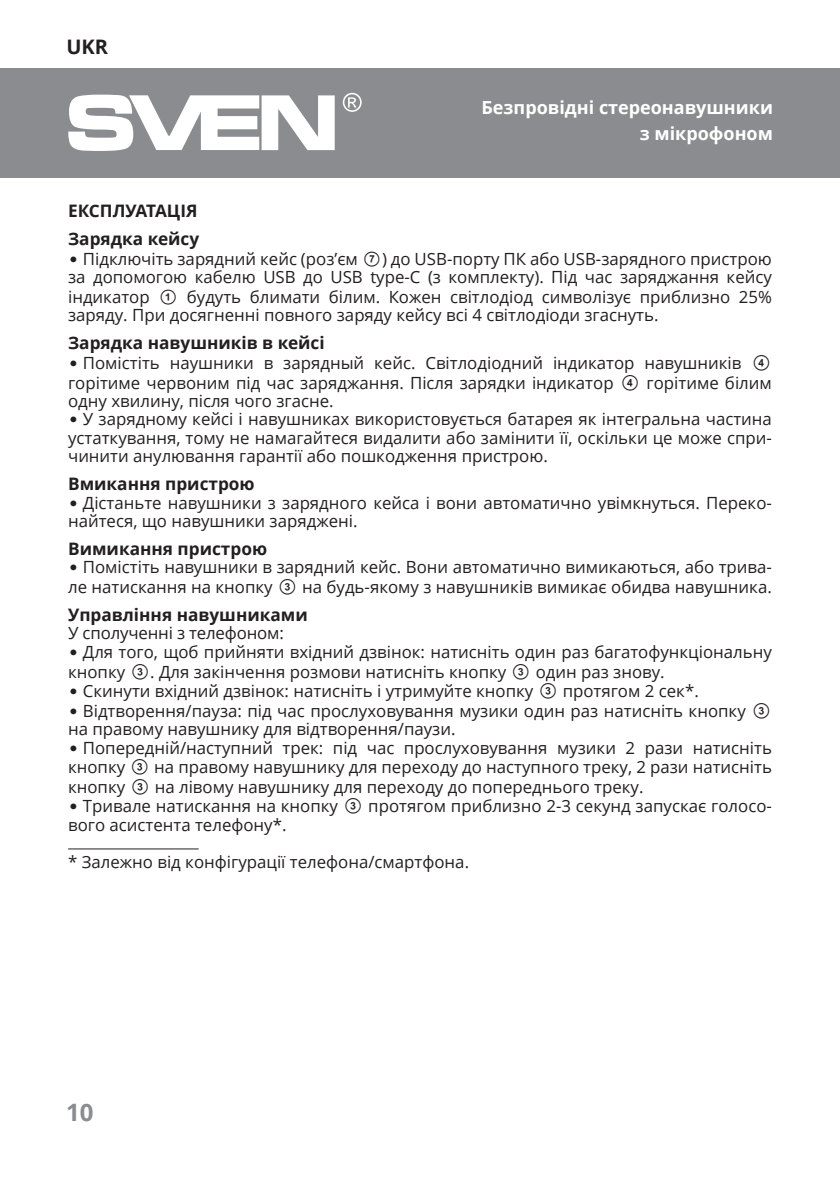
<style>
.page{position:relative;width:840px;height:1191px;background:#fff}
.page>*{position:absolute;margin:0;border:0;box-sizing:border-box;transform-origin:0 0}
.t1{font:700 24px "Open Sans";color:#8a8c8f}
.t2{font:700 20px "Open Sans";color:#231f20}
.t3{font:700 18px/26px "Open Sans";color:#fff;text-align:right}
.t4{font:700 17.2px/28px "Open Sans";color:#231f20}
.t5{font:16.8px/18.8px "Open Sans";color:#231f20}
.s1{font-family:"Pragmatica";font-weight:700;font-size:16px}
.s2{font-family:"SVEN"}
.s3{font-family:"SVEN";font-size:17.2px}
</style>
<div class="page">
<div style="left:0;top:68px;width:839px;height:109px;background:#8a8c8f"></div>
<svg style="left:68px;top:95px;width:266px;height:56px"></svg>
<svg style="left:342px;top:93px;width:19px;height:19px"></svg>
<hr style="left:68px;top:848px;width:130px;height:1px;background:#231f20">
<p class="t2" style="left:66px;top:32px;width:43px">UKR</p>
<p class="t3" style="left:481px;top:94px;width:293px">Безпровідні стереонавушники з мікрофоном</p>
<p class="t4" style="left:68px;top:197px;width:133px">ЕКСПЛУАТАЦІЯ<br>Зарядка кейсу</p>
<p class="t5" style="left:68px;top:249px;width:705px;text-align:justify"><span class="s1">•</span> Підключіть зарядний кейс (роз’єм <span class="s2">G</span>) до USB-порту ПК або USB-зарядного пристрою за допомогою кабелю USB до USB type-C (з комплекту). Під час заряджання кейсу індикатор <span class="s2">A</span> будуть блимати білим. Кожен світлодіод символізує приблизно 25% заряду. При досягненні повного заряду кейсу всі 4 світлодіоди згаснуть.</p>
<p class="t4" style="left:68px;top:329px;width:258px">Зарядка навушників в кейсі</p>
<p class="t5" style="left:68px;top:353px;width:705px;text-align:justify"><span class="s1">•</span> Помістіть наушники в зарядный кейс. Світлодіодний індикатор навушників <span class="s3">D </span>горітиме червоним під час заряджання. Після зарядки індикатор <span class="s3">D</span> горітиме білим одну хвилину, після чого згасне.</p>
<p class="t5" style="left:68px;top:410px;width:705px;text-align:justify"><span class="s1">•</span> У зарядному кейсі і навушниках використовується батарея як інтегральна частина устаткування, тому не намагайтеся видалити або замінити її, оскільки це може спри&shy;чинити анулювання гарантії або пошкодження пристрою.</p>
<p class="t4" style="left:68px;top:469px;width:188px">Вмикання пристрою</p>
<p class="t5" style="left:68px;top:493px;width:704px"><span class="s1">•</span> Дістаньте навушники з зарядного кейса і вони автоматично увімкнуться. Переко&shy;найтеся, що навушники заряджені.</p>
<p class="t4" style="left:68px;top:534px;width:200px">Вимикання пристрою</p>
<p class="t5" style="left:68px;top:557px;width:704px"><span class="s1">•</span> Помістіть навушники в зарядний кейс. Вони автоматично вимикаються, або трива&shy;ле натискання на кнопку <span class="s3">C</span> на будь-якому з навушників вимикає обидва навушника.</p>
<p class="t4" style="left:68px;top:600px;width:241px">Управління навушниками</p>
<p class="t5" style="left:68px;top:623px;width:217px">У сполученні з телефоном:</p>
<p class="t5" style="left:68px;top:641px;width:705px"><span class="s1">•</span> Для того, щоб прийняти вхідний дзвінок: натисніть один раз багатофункціональну кнопку <span class="s3">C</span>. Для закінчення розмови натисніть кнопку <span class="s3">C</span> один раз знову.</p>
<p class="t5" style="left:68px;top:681px;width:631px"><span class="s1">•</span> Скинути вхідний дзвінок: натисніть і утримуйте кнопку <span class="s3">C</span> протягом 2 сек*.</p>
<p class="t5" style="left:68px;top:701px;width:704px"><span class="s1">•</span> Відтворення/пауза: під час прослуховування музики один раз натисніть кнопку <span class="s3">C </span>на правому навушнику для відтворення/паузи.</p>
<p class="t5" style="left:68px;top:737px;width:705px;text-align:justify"><span class="s1">•</span> Попередній/наступний трек: під час прослуховування музики 2 рази натисніть кнопку <span class="s3">C</span> на правому навушнику для переходу до наступного треку, 2 рази натисніть кнопку <span class="s3">C</span> на лівому навушнику для переходу до попереднього треку.</p>
<p class="t5" style="left:68px;top:796px;width:704px"><span class="s1">•</span> Тривале натискання на кнопку <span class="s3">C</span> протягом приблизно 2-3 секунд запускає голосо&shy;вого асистента телефону*.</p>
<p class="t5" style="left:68px;top:851px;width:402px">* Залежно від конфігурації телефона/смартфона.</p>
<h1 class="t1" style="left:66px;top:1095px;width:29px">10</h1>
</div>
